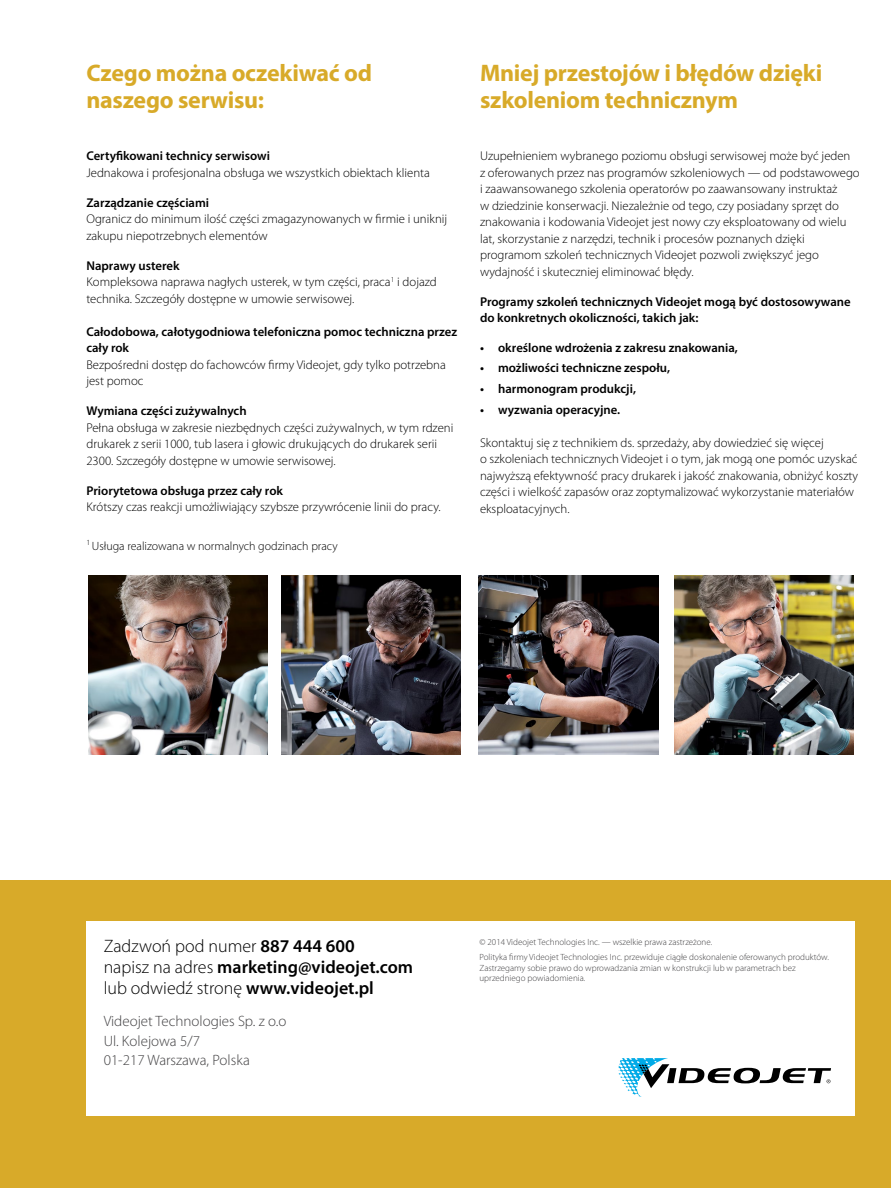
<style>
.page{position:relative;width:891px;height:1188px;background:#fff}
.page>*{position:absolute;margin:0;border:0;box-sizing:border-box;transform-origin:0 0}
.t1{font:700 24px/27px "Myriad Pro";letter-spacing:-.015em;color:#d8aa29}
.t2{font:600 18px/21px "Myriad Pro";color:#000}
.t3{font:300 15px/19.5px "Myriad Pro";color:#414042}
.t4{font:300 12.75px/16.5px "Myriad Pro";color:#000}
.t5{font:600 12.75px/16.5px "Myriad Pro";color:#000}
.t6{font:300 12px "Myriad Pro";color:#000}
.t7{font:300 9px/14.7px "Myriad Pro";color:#414042}
.s1{font-weight:600}
.s2{font-weight:300}
</style>
<div class="page">
<div style="left:0;top:880px;width:891px;height:308px;background:#d8aa29"></div>
<div style="left:86px;top:921px;width:769px;height:195px;background:#fff"></div>
<svg style="left:618px;top:1058px;width:213px;height:39px"></svg>
<img style="left:88px;top:575px;width:179px;height:179px">
<img style="left:479px;top:575px;width:179px;height:179px">
<img style="left:281px;top:575px;width:180px;height:179px">
<img style="left:674px;top:575px;width:180px;height:179px">
<h1 class="t1" style="left:86px;top:59px;width:287px">Czego można oczekiwać od naszego serwisu:</h1>
<p class="t5" style="left:86px;top:148px;width:185px">Certyfikowani technicy serwisowi</p>
<p class="t4" style="left:86px;top:165px;width:345px">Jednakowa i profesjonalna obsługa we wszystkich obiektach klienta</p>
<p class="t5" style="left:86px;top:194px;width:124px">Zarządzanie częściami</p>
<p class="t4" style="left:86px;top:211px;width:362px">Ogranicz do minimum ilość części zmagazynowanych w firmie i uniknij zakupu niepotrzebnych elementów</p>
<p class="t4" style="left:86px;top:258px;width:352px"><span class="s1">Naprawy usterek<br></span>Kompleksowa naprawa nagłych usterek, w tym części, praca<sup>1</sup> i dojazd technika. Szczegóły dostępne w umowie serwisowej.</p>
<p class="t5" style="left:86px;top:323px;width:372px">Całodobowa, całotygodniowa telefoniczna pomoc techniczna przez cały rok</p>
<p class="t4" style="left:86px;top:357px;width:361px">Bezpośredni dostęp do fachowców firmy Videojet, gdy tylko potrzebna jest pomoc</p>
<p class="t5" style="left:86px;top:403px;width:162px">Wymiana części zużywalnych</p>
<p class="t4" style="left:86px;top:420px;width:368px">Pełna obsługa w zakresie niezbędnych części zużywalnych, w tym rdzeni drukarek z serii 1000, tub lasera i głowic drukujących do drukarek serii<br>2300. Szczegóły dostępne w umowie serwisowej.</p>
<p class="t5" style="left:86px;top:482px;width:198px">Priorytetowa obsługa przez cały rok</p>
<p class="t4" style="left:86px;top:499px;width:356px">Krótszy czas reakcji umożliwiający szybsze przywrócenie linii do pracy.</p>
<p class="t6" style="left:86px;top:539px;width:253px"><sup>1</sup> Usługa realizowana w normalnych godzinach pracy</p>
<h1 class="t1" style="left:480px;top:59px;width:344px">Mniej przestojów i błędów dzięki szkoleniom technicznym</h1>
<p class="t4" style="left:480px;top:148px;width:381px">Uzupełnieniem wybranego poziomu obsługi serwisowej może być jeden<br>z oferowanych przez nas programów szkoleniowych — od podstawowego i zaawansowanego szkolenia operatorów po zaawansowany instruktaż<br>w dziedzinie konserwacji. Niezależnie od tego, czy posiadany sprzęt do znakowania i kodowania Videojet jest nowy czy eksploatowany od wielu lat, skorzystanie z narzędzi, technik i procesów poznanych dzięki programom szkoleń technicznych Videojet pozwoli zwiększyć jego wydajność i skuteczniej eliminować błędy.</p>
<p class="t5" style="left:480px;top:293px;width:372px">Programy szkoleń technicznych Videojet mogą być dostosowywane do konkretnych okoliczności, takich jak:</p>
<p class="t5" style="left:480px;top:339px;width:259px">• określone wdrożenia z zakresu znakowania,</p>
<p class="t5" style="left:480px;top:360px;width:191px">• możliwości techniczne zespołu,</p>
<p class="t5" style="left:480px;top:380px;width:157px">• harmonogram produkcji,</p>
<p class="t5" style="left:480px;top:401px;width:142px">• wyzwania operacyjne.</p>
<p class="t4" style="left:480px;top:435px;width:380px">Skontaktuj się z technikiem ds. sprzedaży, aby dowiedzieć się więcej<br>o szkoleniach technicznych Videojet i o tym, jak mogą one pomóc uzyskać najwyższą efektywność pracy drukarek i jakość znakowania, obniżyć koszty części i wielkość zapasów oraz zoptymalizować wykorzystanie materiałów eksploatacyjnych.</p>
<h2 class="t2" style="left:104px;top:935px;width:311px"><span class="s2">Zadzwoń pod numer</span> 887 444 600<br><span class="s2">napisz na adres</span> marketing@videojet.com <span class="s2">lub odwiedź stronę</span> www.videojet.pl</h2>
<p class="t3" style="left:104px;top:1012px;width:184px">Videojet Technologies Sp. z o.o<br>Ul. Kolejowa 5/7<br>01-217 Warszawa, Polska</p>
<p class="t7" style="left:480px;top:935px;width:351px">© 2014 Videojet Technologies Inc. — wszelkie prawa zastrzeżone.<br>Polityka firmy Videojet Technologies Inc. przewiduje ciągłe doskonalenie oferowanych produktów.</p>
<p class="t7" style="left:480px;top:962px;width:318px;line-height:10.5px">Zastrzegamy sobie prawo do wprowadzania zmian w konstrukcji lub w parametrach bez uprzedniego powiadomienia.</p>
</div>
